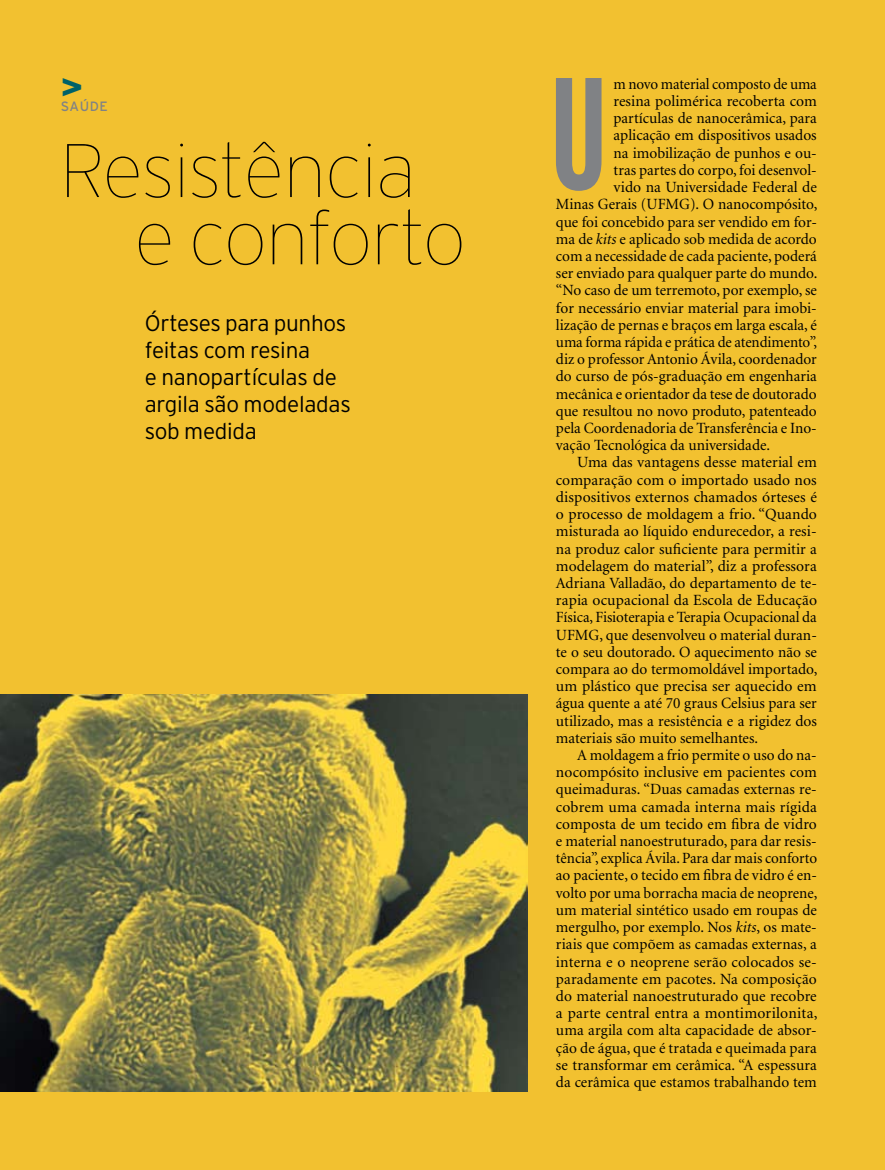
<style>
.page{position:relative;width:885px;height:1170px;background:#fff}
.page>*{position:absolute;margin:0;border:0;box-sizing:border-box;transform-origin:0 0}
.t1{font:700 extra-condensed 158.7px "Interstate";color:#808285;scale:.91 1}
.t2{font:100 75.6px/67.2px "Interstate";letter-spacing:-.01em;color:#000}
.t3{font:600 37.5px "Franklin Gothic";color:#006269}
.t4{font:300 22.5px/27px "Interstate";letter-spacing:-.015em;color:#000}
.t5{font:15.6px "Minion";color:#000}
.t6{font:15.6px "Minion";color:#000;scale:.96 1}
.t7{font:13.5px "Interstate";letter-spacing:.035em;color:#808285}
.s1{font-style:italic}
</style>
<div class="page">
<div style="left:0;top:0;width:884px;height:1169px;background:#f2c130"></div>
<img style="left:0;top:694px;width:527px;height:397px">
<h3 class="t3" style="left:61px;top:63px;width:24px">&gt;</h3>
<p class="t7" style="left:61px;top:99px;width:48px">SAÚDE</p>
<h2 class="t2" style="left:134px;top:137px;width:333px;text-indent:-75px">Resistência e conforto</h2>
<h3 class="t4" style="left:145px;top:309px;width:207px">Órteses para punhos feitas com resina<br>e nanopartículas de argila são modeladas sob medida</h3>
<h1 class="t1" style="left:549px;top:46px;width:65px">U</h1>
<p class="t6" style="left:613px;top:76px;width:213px">m novo material composto de uma</p>
<p class="t5" style="left:613px;top:93px;width:205px">resina polimérica recoberta com</p>
<p class="t5" style="left:613px;top:111px;width:205px">partículas de nanocerâmica, para</p>
<p class="t5" style="left:613px;top:128px;width:205px">aplicação em dispositivos usados</p>
<p class="t5" style="left:613px;top:145px;width:205px">na imobilização de punhos e ou-</p>
<p class="t5" style="left:613px;top:162px;width:205px">tras partes do corpo, foi desenvol-</p>
<p class="t5" style="left:613px;top:179px;width:205px">vido na Universidade Federal de</p>
<p class="t5" style="left:556px;top:197px;width:263px">Minas Gerais (UFMG). O nanocompósito,</p>
<p class="t5" style="left:556px;top:214px;width:262px">que foi concebido para ser vendido em for-</p>
<p class="t5" style="left:556px;top:231px;width:262px">ma de <span class="s1">kits</span> e aplicado sob medida de acordo</p>
<p class="t5" style="left:556px;top:248px;width:262px">com a necessidade de cada paciente, poderá</p>
<p class="t5" style="left:556px;top:265px;width:263px">ser enviado para qualquer parte do mundo.</p>
<p class="t5" style="left:556px;top:283px;width:262px">“No caso de um terremoto, por exemplo, se</p>
<p class="t5" style="left:556px;top:300px;width:262px">for necessário enviar material para imobi-</p>
<p class="t5" style="left:556px;top:317px;width:262px">lização de pernas e braços em larga escala, é</p>
<p class="t6" style="left:556px;top:334px;width:274px">uma forma rápida e prática de atendimento”,</p>
<p class="t5" style="left:556px;top:351px;width:262px">diz o professor Antonio Ávila, coordenador</p>
<p class="t5" style="left:556px;top:369px;width:262px">do curso de pós-graduação em engenharia</p>
<p class="t5" style="left:556px;top:386px;width:262px">mecânica e orientador da tese de doutorado</p>
<p class="t5" style="left:556px;top:403px;width:262px">que resultou no novo produto, patenteado</p>
<p class="t5" style="left:556px;top:420px;width:262px">pela Coordenadoria de Transferência e Ino-</p>
<p class="t5" style="left:556px;top:437px;width:216px">vação Tecnológica da universidade.</p>
<p class="t5" style="left:577px;top:455px;width:241px">Uma das vantagens desse material em</p>
<p class="t5" style="left:556px;top:472px;width:262px">comparação com o importado usado nos</p>
<p class="t5" style="left:556px;top:489px;width:262px">dispositivos externos chamados órteses é</p>
<p class="t5" style="left:556px;top:506px;width:262px">o processo de moldagem a frio. “Quando</p>
<p class="t5" style="left:556px;top:523px;width:262px">misturada ao líquido endurecedor, a resi-</p>
<p class="t5" style="left:556px;top:541px;width:262px">na produz calor suficiente para permitir a</p>
<p class="t5" style="left:556px;top:558px;width:262px">modelagem do material”, diz a professora</p>
<p class="t5" style="left:556px;top:575px;width:262px">Adriana Valladão, do departamento de te-</p>
<p class="t5" style="left:556px;top:592px;width:262px">rapia ocupacional da Escola de Educação</p>
<p class="t5" style="left:556px;top:609px;width:262px">Física, Fisioterapia e Terapia Ocupacional da</p>
<p class="t5" style="left:556px;top:627px;width:262px">UFMG, que desenvolveu o material duran-</p>
<p class="t5" style="left:556px;top:644px;width:262px">te o seu doutorado. O aquecimento não se</p>
<p class="t5" style="left:556px;top:661px;width:263px">compara ao do termomoldável importado,</p>
<p class="t5" style="left:556px;top:678px;width:262px">um plástico que precisa ser aquecido em</p>
<p class="t5" style="left:556px;top:695px;width:262px">água quente a até 70 graus Celsius para ser</p>
<p class="t5" style="left:556px;top:713px;width:262px">utilizado, mas a resistência e a rigidez dos</p>
<p class="t5" style="left:556px;top:730px;width:204px">materiais são muito semelhantes.</p>
<p class="t5" style="left:577px;top:747px;width:241px">A moldagem a frio permite o uso do na-</p>
<p class="t5" style="left:556px;top:764px;width:262px">nocompósito inclusive em pacientes com</p>
<p class="t5" style="left:556px;top:781px;width:262px">queimaduras. “Duas camadas externas re-</p>
<p class="t5" style="left:556px;top:799px;width:262px">cobrem uma camada interna mais rígida</p>
<p class="t5" style="left:556px;top:816px;width:262px">composta de um tecido em fibra de vidro</p>
<p class="t5" style="left:556px;top:833px;width:262px">e material nanoestruturado, para dar resis-</p>
<p class="t6" style="left:556px;top:850px;width:273px">tência”, explica Ávila. Para dar mais conforto</p>
<p class="t5" style="left:556px;top:867px;width:262px">ao paciente, o tecido em fibra de vidro é en-</p>
<p class="t5" style="left:556px;top:884px;width:263px">volto por uma borracha macia de neoprene,</p>
<p class="t5" style="left:556px;top:902px;width:262px">um material sintético usado em roupas de</p>
<p class="t5" style="left:556px;top:919px;width:262px">mergulho, por exemplo. Nos <span class="s1">kits</span>, os mate-</p>
<p class="t5" style="left:556px;top:936px;width:262px">riais que compõem as camadas externas, a</p>
<p class="t5" style="left:556px;top:953px;width:262px">interna e o neoprene serão colocados se-</p>
<p class="t5" style="left:556px;top:970px;width:262px">paradamente em pacotes. Na composição</p>
<p class="t5" style="left:556px;top:988px;width:262px">do material nanoestruturado que recobre</p>
<p class="t5" style="left:556px;top:1005px;width:263px">a parte central entra a montimorilonita,</p>
<p class="t5" style="left:556px;top:1022px;width:262px">uma argila com alta capacidade de absor-</p>
<p class="t5" style="left:556px;top:1039px;width:262px">ção de água, que é tratada e queimada para</p>
<p class="t5" style="left:556px;top:1056px;width:262px">se transformar em cerâmica. “A espessura</p>
<p class="t5" style="left:556px;top:1074px;width:262px">da cerâmica que estamos trabalhando tem</p>
</div>
